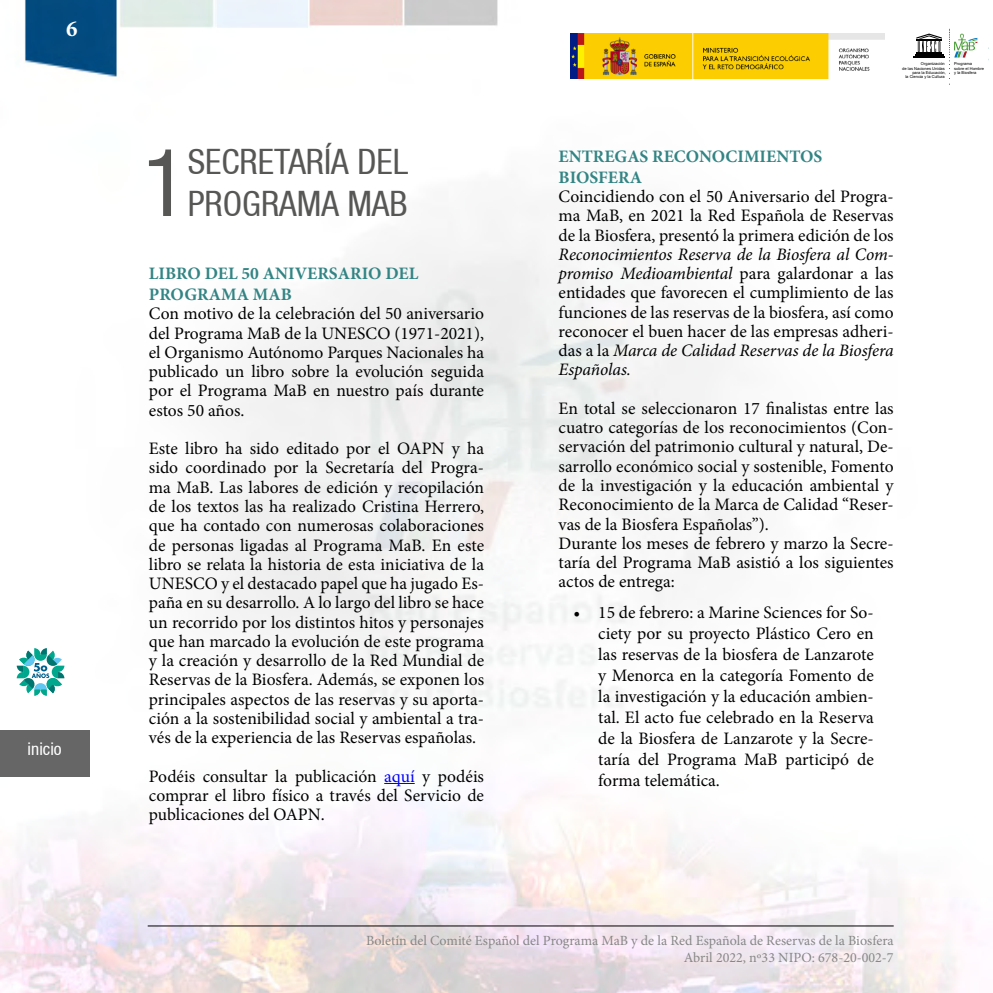
<style>
.page{position:relative;width:993px;height:993px;background:#fff}
.page>*{position:absolute;margin:0;border:0;box-sizing:border-box;transform-origin:0 0}
.t1{font:condensed 93.8px "Helvetica 57";color:#575756}
.t2{font:condensed 35px/42px "Helvetica 57";color:#575756}
.t3{font:700 22.75px "Minion Pro";color:#fff}
.t4{font:17.5px/19.2px "Minion Pro";color:#000;text-align:justify}
.t5{font:700 17.5px/21px "Minion Pro";color:#338484}
.t6{font:condensed 17.5px "Helvetica 57";color:#fff}
.t7{font:14px/16.8px "Minion Pro";color:#878787;text-align:right}
.t8{font:4.02px/4.4px "Arial";color:#000}
.s1{color:#00f}
.s2{font-style:italic}
</style>
<div class="page">
<img style="left:0;top:0;width:989px;height:992px">
<hr style="left:148px;top:925px;width:745px;height:1px;background:#000">
<div style="left:0;top:729px;width:89px;height:47px;background:#666"></div>
<img style="left:570px;top:33px;width:314px;height:45px">
<div style="left:217px;top:0;width:91px;height:28px;background:#ecf3fb"></div>
<svg style="left:17px;top:648px;width:47px;height:47px"></svg>
<hr style="left:913px;top:56px;width:31px;height:2px;background:#000">
<svg style="left:914px;top:34px;width:28px;height:22px"></svg>
<svg style="left:948px;top:29px;width:29px;height:56px"></svg>
<hr style="left:384px;top:782px;width:30px;height:1px;background:#00f">
<h3 class="t3" style="left:66px;top:13px;width:13px">6</h3>
<p class="t6" style="left:28px;top:738px;width:36px">inicio</p>
<h1 class="t1" style="left:143px;top:128px;width:47px">1</h1>
<h2 class="t2" style="left:188px;top:140px;width:222px">SECRETARÍA DEL<br>PROGRAMA MAB</h2>
<p class="t5" style="left:149px;top:262px;width:271px">LIBRO DEL 50 ANIVERSARIO DEL<br>PROGRAMA MAB</p>
<p class="t4" style="left:149px;top:304px;width:336px">Con motivo de la celebración del 50 aniversario del Programa MaB de la UNESCO (1971-2021), el Organismo Autónomo Parques Nacionales ha publicado un libro sobre la evolución seguida por el Programa MaB en nuestro país durante estos 50 años.</p>
<p class="t4" style="left:149px;top:439px;width:336px">Este libro ha sido editado por el OAPN y ha sido coordinado por la Secretaría del Progra&shy;ma MaB. Las labores de edición y recopilación de los textos las ha realizado Cristina Herrero, que ha contado con numerosas colaboraciones de personas ligadas al Programa MaB. En este libro se relata la historia de esta iniciativa de la UNESCO y el destacado papel que ha jugado Es&shy;paña en su desarrollo. A lo largo del libro se hace un recorrido por los distintos hitos y personajes que han marcado la evolución de este programa y la creación y desarrollo de la Red Mundial de Reservas de la Biosfera. Además, se exponen los principales aspectos de las reservas y su aporta&shy;ción a la sostenibilidad social y ambiental a tra&shy;vés de la experiencia de las Reservas españolas.</p>
<p class="t4" style="left:149px;top:766px;width:336px">Podéis consultar la publicación <span class="s1">aquí</span> y podéis comprar el libro físico a través del Servicio de publicaciones del OAPN.</p>
<p class="t8" style="left:901px;top:62px;width:45px;text-align:right">Organización<br>de las Naciones Unidas para la Educación,<br>la Ciencia y la Cultura</p>
<p class="t8" style="left:953px;top:62px;width:31px">Programa<br>sobre el Hombre y la Biosfera</p>
<p class="t5" style="left:558px;top:145px;width:265px">ENTREGAS RECONOCIMIENTOS<br>BIOSFERA</p>
<p class="t4" style="left:558px;top:187px;width:336px">Coincidiendo con el 50 Aniversario del Progra&shy;ma MaB, en 2021 la Red Española de Reservas de la Biosfera, presentó la primera edición de los</p>
<p class="t4" style="left:558px;top:244px;width:336px"><span class="s2">Reconocimientos Reserva de la Biosfera al Com&shy;promiso Medioambiental</span> para galardonar a las entidades que favorecen el cumplimiento de las funciones de las reservas de la biosfera, así como reconocer el buen hacer de las empresas adheri&shy;das a la <span class="s2">Marca de Calidad Reservas de la Biosfera Españolas.</span></p>
<p class="t4" style="left:558px;top:398px;width:336px;text-align:left">En total se seleccionaron 17 finalistas entre las cuatro categorías de los reconocimientos (Con&shy;servación del patrimonio cultural y natural, De&shy;sarrollo económico social y sostenible, Fomento de la investigación y la educación ambiental y Reconocimiento de la Marca de Calidad “Reser&shy;vas de la Biosfera Españolas”).<br>Durante los meses de febrero y marzo la Secre&shy;taría del Programa MaB asistió a los siguientes actos de entrega:</p>
<p class="t4" style="left:598px;top:602px;width:277px;line-height:21px;text-indent:-25px">• 15 de febrero: a Marine Sciences for So&shy;ciety por su proyecto Plástico Cero en las reservas de la biosfera de Lanzarote y Menorca en la categoría Fomento de la investigación y la educación ambien&shy;tal. El acto fue celebrado en la Reserva de la Biosfera de Lanzarote y la Secre&shy;taría del Programa MaB participó de forma telemática.</p>
<p class="t7" style="left:366px;top:931px;width:529px">Boletín del Comité Español del Programa MaB y de la Red Española de Reservas de la Biosfera<br>Abril 2022, nº33 NIPO: 678-20-002-7</p>
</div>
